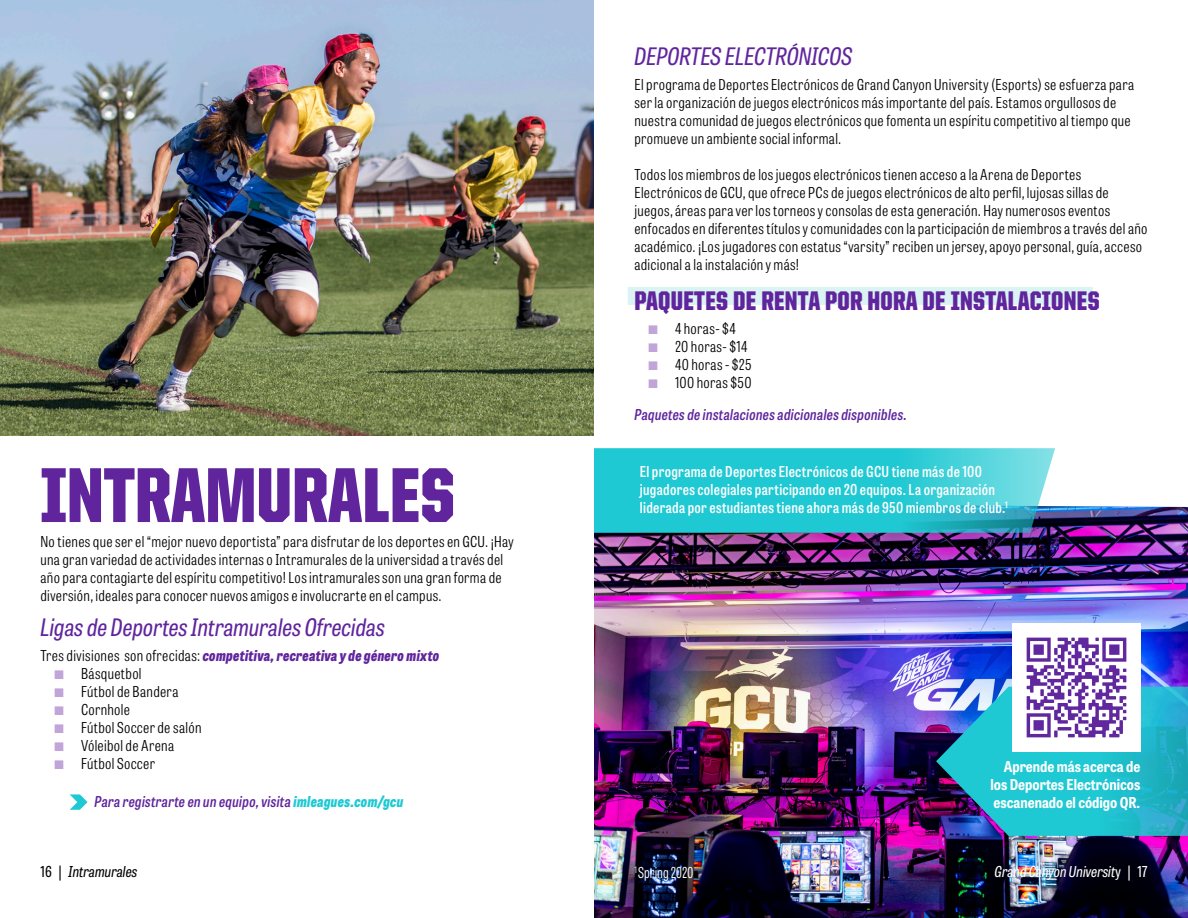
<style>
.page{position:relative;width:1188px;height:918px;background:#fff}
.page>*{position:absolute;margin:0;border:0;box-sizing:border-box;transform-origin:0 0}
.t1{font:900 78px "United Sans Cond";color:#60259d}
.t2{font:900 27px "United Sans Cond";letter-spacing:.01em;color:#60259d}
.t3{font:italic 24px "Tablet Gothic Condensed";color:#60259d}
.t4{font:300 15px/18px "Tablet Gothic Condensed";letter-spacing:.02em;color:#000}
.t5{font:600 15px/18px "Tablet Gothic Condensed";letter-spacing:.02em;color:#fff}
.t6{font:italic 600 15px/31.5px "Tablet Gothic Condensed";letter-spacing:.02em;color:#60259d}
.t7{font:italic 800 15px "Tablet Gothic Condensed";letter-spacing:.02em;color:#60259d}
.t8{font:700 semi-condensed 15px/18px "Tablet Gothic";color:#fff;text-align:justify}
.t9{font:italic 15px "Tablet Gothic Condensed";color:#fff}
.t10{font:italic 15px "Tablet Gothic Condensed";color:#000}
.t11{font:300 15px "Tablet Gothic Compressed";color:#fff}
.s1{font-weight:300;font-style:normal;color:#000}
.s2{font-family:"Proxima Nova";color:#c1a4d8}
.s3{font-weight:800;color:#1fc9d3}
.s4{font-family:"Proxima Nova";font-weight:300;font-style:normal;color:#c1a4d8}
.s5{font-style:normal}
</style>
<div class="page">
<img style="left:0;top:0;width:594px;height:435px">
<img style="left:594px;top:506px;width:594px;height:412px">
<div style="left:628px;top:287px;width:465px;height:18px;background:#dcf3f4"></div>
<svg style="left:594px;top:448px;width:461px;height:85px;background:#2dc7d2"></svg>
<svg style="left:70px;top:794px;width:18px;height:16px"></svg>
<svg style="left:936px;top:687px;width:252px;height:149px;background:#2cabc5"></svg>
<img style="left:1012px;top:623px;width:128px;height:128px">
<h1 class="t1" style="left:40px;top:454px;width:416px">INTRAMURALES</h1>
<p class="t4" style="left:40px;top:532px;width:475px">No tienes que ser el “mejor nuevo deportista” para disfrutar de los deportes en GCU. ¡Hay una gran variedad de actividades internas o Intramurales de la universidad a través del año para contagiarte del espíritu competitivo! Los intramurales son una gran forma de diversión, ideales para conocer nuevos amigos e involucrarte en el campus.</p>
<h3 class="t3" style="left:40px;top:610px;width:346px">Ligas de Deportes Intramurales Ofrecidas</h3>
<p class="t7" style="left:40px;top:644px;width:400px"><span class="s1">Tres divisiones son ofrecidas:</span> competitiva, recreativa y de género mixto</p>
<p class="t4" style="left:54px;top:664px;width:89px"><span class="s2">■</span> Básquetbol</p>
<p class="t4" style="left:54px;top:682px;width:126px"><span class="s2">■</span> Fútbol de Bandera</p>
<p class="t4" style="left:54px;top:700px;width:78px"><span class="s2">■</span> Cornhole</p>
<p class="t4" style="left:54px;top:718px;width:149px"><span class="s2">■</span> Fútbol Soccer de salón</p>
<p class="t4" style="left:54px;top:736px;width:122px"><span class="s2">■</span> Vóleibol de Arena</p>
<p class="t4" style="left:54px;top:754px;width:103px"><span class="s2">■</span> Fútbol Soccer</p>
<p class="t6" style="left:94px;top:785px;width:310px">Para registrarte en un equipo, visita <span class="s3">imleagues.com/gcu</span></p>
<h3 class="t3" style="left:634px;top:39px;width:220px">DEPORTES ELECTRÓNICOS</h3>
<p class="t4" style="left:634px;top:76px;width:501px">El programa de Deportes Electrónicos de Grand Canyon University (Esports) se esfuerza para ser la organización de juegos electrónicos más importante del país. Estamos orgullosos de nuestra comunidad de juegos electrónicos que fomenta un espíritu competitivo al tiempo que promueve un ambiente social informal.</p>
<p class="t4" style="left:634px;top:166px;width:515px">Todos los miembros de los juegos electrónicos tienen acceso a la Arena de Deportes Electrónicos de GCU, que ofrece PCs de juegos electrónicos de alto perfil, lujosas sillas de juegos, áreas para ver los torneos y consolas de esta generación. Hay numerosos eventos enfocados en diferentes títulos y comunidades con la participación de miembros a través del año académico. ¡Los jugadores con estatus “varsity” reciben un jersey, apoyo personal, guía, acceso adicional a la instalación y más!</p>
<h2 class="t2" style="left:634px;top:286px;width:467px">PAQUETES DE RENTA POR HORA DE INSTALACIONES</h2>
<p class="t4" style="left:648px;top:319px;width:89px"><span class="s2">■</span> 4 horas- $4</p>
<p class="t4" style="left:648px;top:337px;width:101px"><span class="s2">■</span> 20 horas- $14</p>
<p class="t4" style="left:648px;top:355px;width:105px"><span class="s2">■</span> 40 horas - $25</p>
<p class="t6" style="left:634px;top:366px;width:274px;text-indent:14px"><span class="s4">■</span> <span class="s1">100 horas $50<br></span>Paquetes de instalaciones adicionales disponibles.</p>
<p class="t5" style="left:640px;top:462px;width:369px">El programa de Deportes Electrónicos de GCU tiene más de 100 jugadores colegiales participando en 20 equipos. La organización liderada por estudiantes tiene ahora más de 950 miembros de club.<sup>1</sup></p>
<p class="t8" style="left:991px;top:757px;width:151px;text-indent:13px">Aprende más acerca de los Deportes Electrónicos escanenado el código QR.</p>
<p class="t11" style="left:635px;top:862px;width:61px"><sup>1</sup> Spring 2020</p>
<p class="t10" style="left:41px;top:861px;width:98px"><span class="s5">16 |</span> Intramurales</p>
<p class="t9" style="left:994px;top:861px;width:155px">Grand Canyon Universit<span class="s5">y | 17</span></p>
</div>
